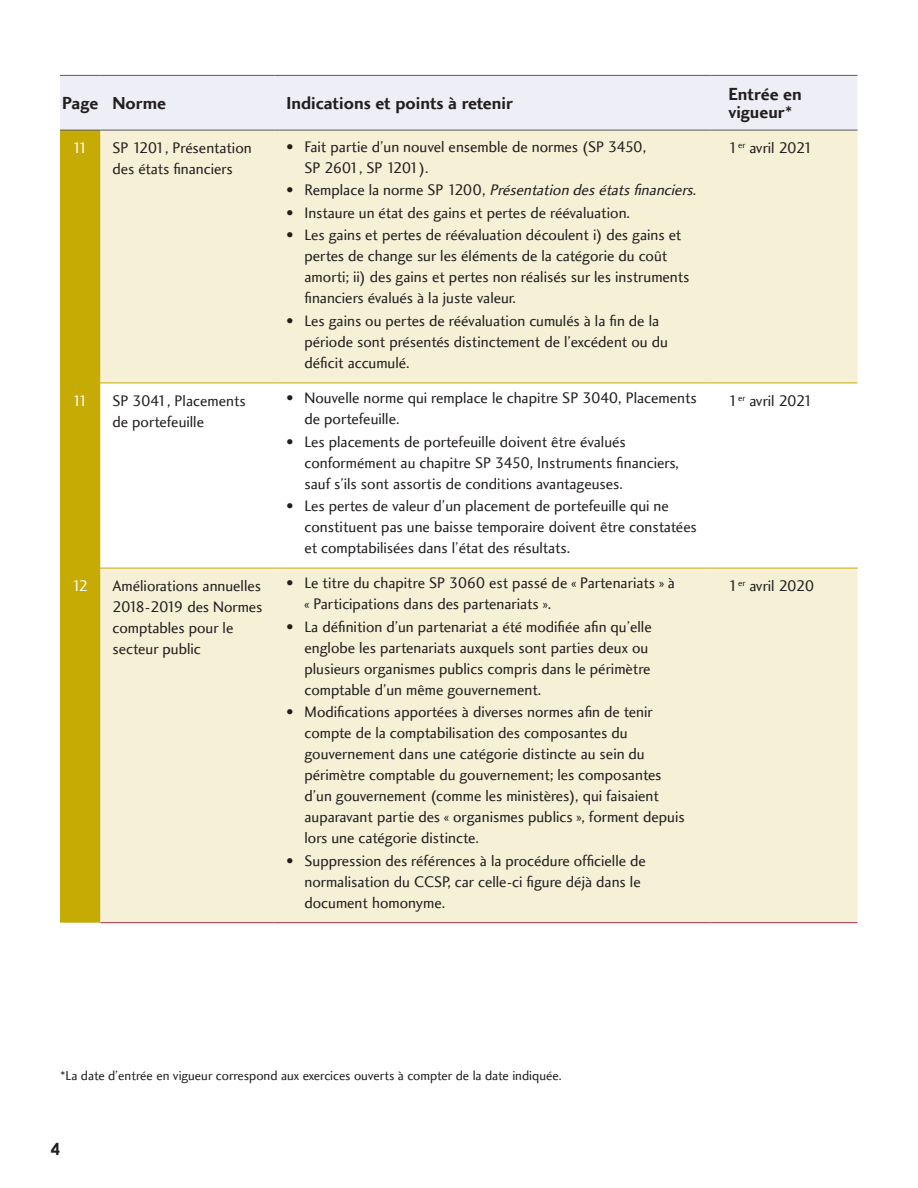
<style>
.page{position:relative;width:918px;height:1188px;background:#fff}
.page>*{position:absolute;margin:0;border:0;box-sizing:border-box;transform-origin:0 0}
.t1{font:18px/18px "Charlotte Sans Bold Plain";color:#231f20}
.t2{font:700 16.5px "Century Gothic";color:#231f20}
.t3{font:15.75px/21px "Charlotte Sans Book Plain";color:#231f20}
.t4{font:italic 15.75px "Charlotte Sans Book Plain";color:#231f20}
.t5{font:15.75px "Charlotte Sans Book Plain";letter-spacing:-.04em;color:#231f20}
.t6{font:15.75px "Charlotte Sans Book Plain";color:#fff}
.t7{font:13.5px "Charlotte Sans Book Plain";color:#231f20}
.s1{font-style:normal}
</style>
<div class="page">
<div style="left:60px;top:76px;width:798px;height:54px;background:#eeeef6"></div>
<div style="left:60px;top:131px;width:40px;height:792px;background:#c5ab03"></div>
<div style="left:100px;top:131px;width:758px;height:252px;background:#f5f0d6"></div>
<svg style="left:100px;top:384px;width:758px;height:184px"></svg>
<div style="left:100px;top:569px;width:758px;height:353px;background:#f5f0d6"></div>
<hr style="left:100px;top:922px;width:174px;height:1px;background:#a52b4c">
<hr style="left:274px;top:922px;width:437px;height:1px;background:#a52b4c">
<hr style="left:711px;top:922px;width:147px;height:1px;background:#a52b4c">
<hr style="left:60px;top:383px;width:40px;height:1px;background:#c5ab03">
<hr style="left:100px;top:383px;width:174px;height:1px;background:#c5ab03">
<hr style="left:274px;top:383px;width:437px;height:1px;background:#c5ab03">
<hr style="left:711px;top:383px;width:147px;height:1px;background:#c5ab03">
<hr style="left:60px;top:568px;width:40px;height:1px;background:#c5ab03">
<hr style="left:100px;top:568px;width:174px;height:1px;background:#c5ab03">
<hr style="left:274px;top:568px;width:437px;height:1px;background:#c5ab03">
<hr style="left:711px;top:568px;width:147px;height:1px;background:#c5ab03">
<hr style="left:60px;top:75px;width:40px;height:1px;background:#57585a">
<hr style="left:100px;top:75px;width:174px;height:1px;background:#57585a">
<hr style="left:274px;top:75px;width:437px;height:1px;background:#57585a">
<hr style="left:711px;top:75px;width:147px;height:1px;background:#57585a">
<hr style="left:60px;top:130px;width:40px;height:1px;background:#57585a">
<hr style="left:100px;top:130px;width:174px;height:1px;background:#57585a">
<hr style="left:274px;top:130px;width:437px;height:1px;background:#57585a">
<hr style="left:711px;top:130px;width:147px;height:1px;background:#57585a">
<p class="t1" style="left:62px;top:94px;width:106px">Page Norme</p>
<p class="t1" style="left:286px;top:94px;width:228px">Indications et points à retenir</p>
<p class="t1" style="left:729px;top:85px;width:75px">Entrée en vigueur*</p>
<p class="t6" style="left:73px;top:139px;width:17px">11</p>
<p class="t3" style="left:112px;top:138px;width:141px">SP 1201, Présentation des états financiers</p>
<p class="t3" style="left:304px;top:137px;width:343px;text-indent:-18px">• Fait partie d’un nouvel ensemble de normes (SP 3450,<br>SP 2601, SP 1201).</p>
<p class="t4" style="left:286px;top:181px;width:412px"><span class="s1">• Re m p l a c e l a n o r m e S P 12 0 0 ,</span> Présentation desétatsfinanciers<span class="s1">.</span></p>
<p class="t3" style="left:286px;top:203px;width:345px">• Instaure un état des gains et pertes de réévaluation.</p>
<p class="t3" style="left:304px;top:225px;width:387px;text-indent:-18px">• Les gains et pertes de réévaluation découlent i) des gains et pertes de change sur les éléments de la catégorie du coût amorti; ii) des gains et pertes non réalisés sur les instruments financiers évalués à la juste valeur.</p>
<p class="t3" style="left:304px;top:311px;width:365px;text-indent:-18px">• Les gains ou pertes de réévaluation cumulés à la fin de la période sont présentés distinctement de l’excédent ou du déficit accumulé.</p>
<p class="t5" style="left:729px;top:139px;width:86px">1<sup>er</sup> avril 2021</p>
<p class="t6" style="left:73px;top:392px;width:17px">11</p>
<p class="t3" style="left:112px;top:391px;width:135px">SP 3041, Placements de portefeuille</p>
<p class="t3" style="left:304px;top:388px;width:394px;text-indent:-18px">• Nouvelle norme qui remplace le chapitre SP 3040, Placements de portefeuille.</p>
<p class="t3" style="left:304px;top:431px;width:376px;text-indent:-18px">• Les placements de portefeuille doivent être évalués conformément au chapitre SP 3450, Instruments financiers, sauf s’ils sont assortis de conditions avantageuses.</p>
<p class="t3" style="left:304px;top:496px;width:394px;text-indent:-18px">• Les pertes de valeur d’un placement de portefeuille qui ne constituent pas une baisse temporaire doivent être constatées et comptabilisées dans l’état des résultats.</p>
<p class="t6" style="left:72px;top:577px;width:18px">12</p>
<p class="t3" style="left:112px;top:576px;width:151px">Améliorations annuelles<br>2018-2019 des Normes comptables pour le secteur public</p>
<p class="t3" style="left:304px;top:573px;width:372px;text-indent:-18px">• Le titre du chapitre SP 3060 est passé de « Partenariats » à « Participations dans des partenariats ».</p>
<p class="t3" style="left:304px;top:616px;width:349px;text-indent:-18px">• La définition d’un partenariat a été modifiée afin qu’elle englobe les partenariats auxquels sont parties deux ou plusieurs organismes publics compris dans le périmètre comptable d’un même gouvernement.</p>
<p class="t3" style="left:304px;top:702px;width:382px;text-indent:-18px">• Modifications apportées à diverses normes afin de tenir compte de la comptabilisation des composantes du gouvernement dans une catégorie distincte au sein du périmètre comptable du gouvernement; les composantes d’un gouvernement (comme les ministères), qui faisaient auparavant partie des « organismes publics », forment depuis lors une catégorie distincte.</p>
<p class="t3" style="left:304px;top:850px;width:343px;text-indent:-18px">• Suppression des références à la procédure officielle de normalisation du CCSP, car celle-ci figure déjà dans le document homonyme.</p>
<p class="t5" style="left:728px;top:392px;width:86px">1<sup>er</sup> avril 2021</p>
<p class="t5" style="left:728px;top:577px;width:87px">1<sup>er</sup> avril 2020</p>
<p class="t7" style="left:60px;top:1068px;width:503px">*La date d’entrée en vigueur correspond aux exercices ouverts à compter de la date indiquée.</p>
<p class="t2" style="left:51px;top:1136px;width:11px">4</p>
</div>
